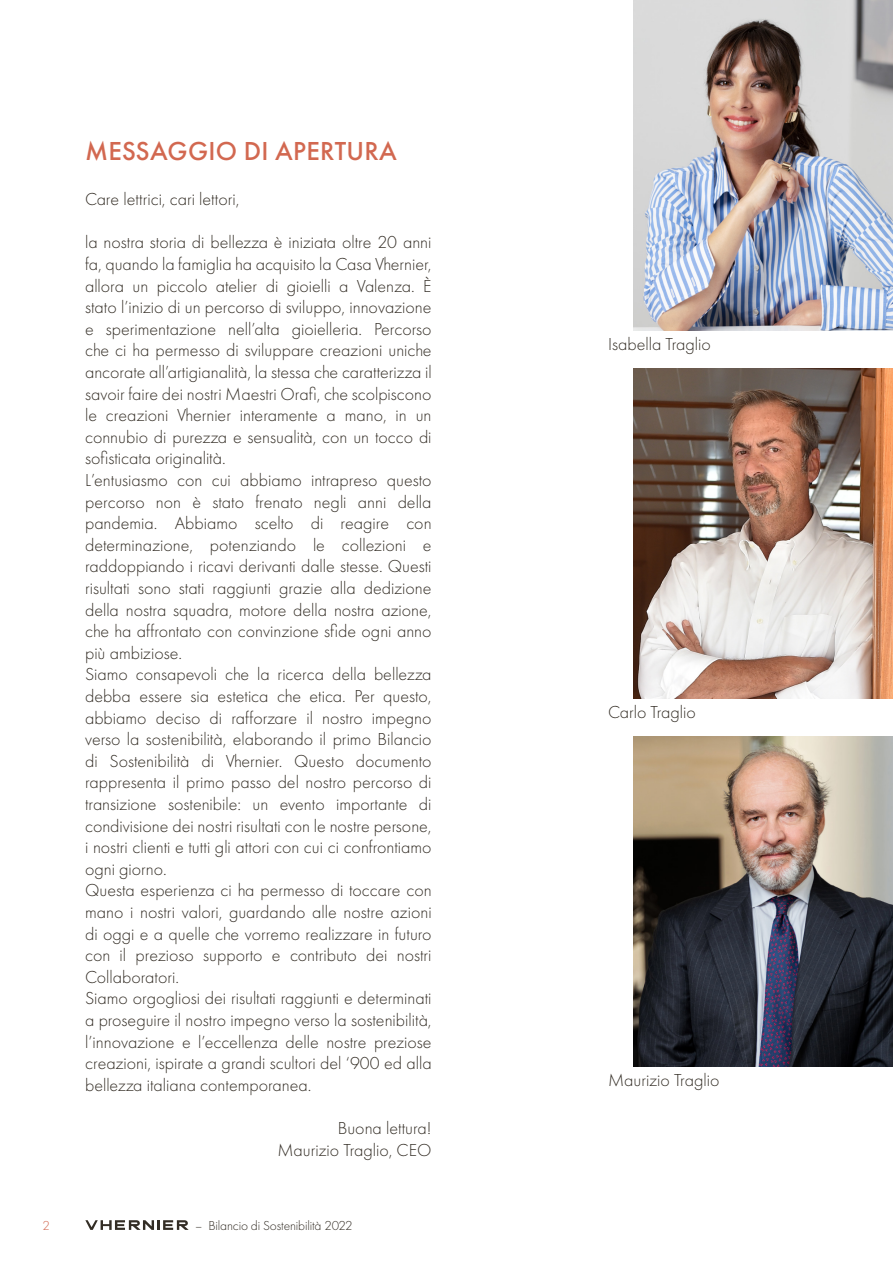
<style>
.page{position:relative;width:893px;height:1263px;background:#fff}
.page>*{position:absolute;margin:0;border:0;box-sizing:border-box;transform-origin:0 0}
.t1{font:500 27px "Futura PT";letter-spacing:.01em;color:#d26850}
.t2{font:300 18px/21.6px "Futura PT";color:#332d25;text-align:justify}
.t3{font:300 13.5px "Futura PT";letter-spacing:-.01em;color:#332d25}
.t4{font:300 13.5px "Futura PT";color:#d26850}
</style>
<div class="page">
<img style="left:633px;top:736px;width:260px;height:330px">
<img style="left:633px;top:368px;width:260px;height:330px">
<img style="left:633px;top:0;width:260px;height:330px">
<svg style="left:85px;top:1220px;width:104px;height:10px"></svg>
<p class="t1" style="left:85px;top:134px;width:313px">MESSAGGIO DI APERTURA</p>
<p class="t2" style="left:85px;top:188px;width:156px">Care lettrici, cari lettori,</p>
<p class="t2" style="left:85px;top:232px;width:348px">la nostra storia di bellezza è iniziata oltre 20 anni fa, quando la famiglia ha acquisito la Casa Vhernier, allora un piccolo atelier di gioielli a Valenza. È stato l’inizio di un percorso di sviluppo, innovazione e sperimentazione nell’alta gioielleria. Percorso che ci ha permesso di sviluppare creazioni uniche ancorate all’artigianalità, la stessa che caratterizza il savoir faire dei nostri Maestri Orafi, che scolpiscono le creazioni Vhernier interamente a mano, in un connubio di purezza e sensualità, con un tocco di sofisticata originalità.</p>
<p class="t2" style="left:85px;top:469px;width:348px">L’entusiasmo con cui abbiamo intrapreso questo percorso non è stato frenato negli anni della pandemia. Abbiamo scelto di reagire con determinazione, potenziando le collezioni e raddoppiando i ricavi derivanti dalle stesse. Questi risultati sono stati raggiunti grazie alla dedizione della nostra squadra, motore della nostra azione, che ha affrontato con convinzione sfide ogni anno più ambiziose.</p>
<p class="t2" style="left:85px;top:664px;width:348px">Siamo consapevoli che la ricerca della bellezza debba essere sia estetica che etica. Per questo, abbiamo deciso di rafforzare il nostro impegno verso la sostenibilità, elaborando il primo Bilancio di Sostenibilità di Vhernier. Questo documento rappresenta il primo passo del nostro percorso di transizione sostenibile: un evento importante di condivisione dei nostri risultati con le nostre persone, i nostri clienti e tutti gli attori con cui ci confrontiamo ogni giorno.</p>
<p class="t2" style="left:85px;top:880px;width:348px">Questa esperienza ci ha permesso di toccare con mano i nostri valori, guardando alle nostre azioni di oggi e a quelle che vorremo realizzare in futuro con il prezioso supporto e contributo dei nostri Collaboratori.</p>
<p class="t2" style="left:85px;top:988px;width:348px">Siamo orgogliosi dei risultati raggiunti e determinati a proseguire il nostro impegno verso la sostenibilità, l’innovazione e l’eccellenza delle nostre preziose creazioni, ispirate a grandi scultori del ‘900 ed alla bellezza italiana contemporanea.</p>
<p class="t2" style="left:338px;top:1117px;width:95px">Buona lettura!</p>
<p class="t2" style="left:277px;top:1139px;width:156px">Maurizio Traglio, CEO</p>
<p class="t4" style="left:43px;top:1218px;width:9px">2</p>
<p class="t3" style="left:195px;top:1218px;width:159px">– Bilancio di Sostenibilità 2022</p>
<p class="t2" style="left:608px;top:333px;width:104px">Isabella Traglio</p>
<p class="t2" style="left:608px;top:701px;width:89px">Carlo Traglio</p>
<p class="t2" style="left:608px;top:1069px;width:113px">Maurizio Traglio</p>
</div>
